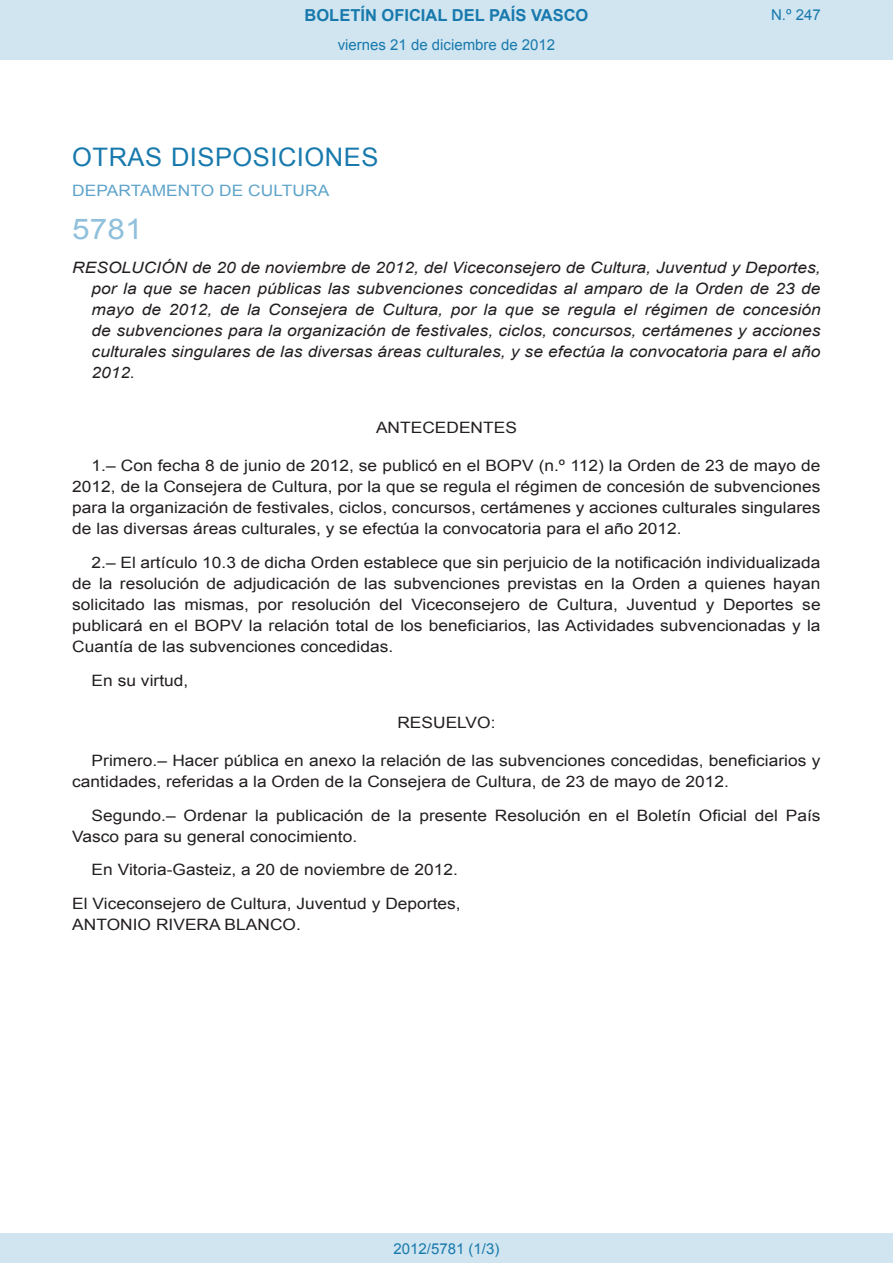
<style>
.page{position:relative;width:893px;height:1263px;background:#fff}
.page>*{position:absolute;margin:0;border:0;box-sizing:border-box;transform-origin:0 0}
.BOPVOrden{font:28.5px "Arial";color:#90c0db;scale:1.11 1}
.BOPVSeccion{font:25.5px "Arial";letter-spacing:.02em;color:#1879ad}
.t1{font:700 16.5px "Arial";color:#1879ad}
.BOPVDetalle{font:15.6px/21px "Arial";color:#231f20;text-align:justify;scale:1.11 1}
.BOPVTitulo{font:italic 15.6px/21px "Arial";color:#231f20;text-align:justify;scale:1.11 1}
.BOPVFirmaPuesto{font:15.6px "Arial";color:#231f20;scale:1.11 1}
.BOPVFirmaLugFec{font:15.6px "Arial";color:#231f20;scale:1.11 1}
.BOPVOrganismo{font:15.6px "Arial";letter-spacing:.005em;color:#5ea4ca;scale:1.11 1}
.BOPVClave{font:15.6px "Arial";color:#231f20;scale:1.11 1}
.BOPVFirmaNombre{font:15.6px "Arial";color:#231f20;scale:1.11 1}
.Paginacion_Centro{font:15px "Arial";color:#1879ad}
</style>
<div class="page">
<div style="left:0;top:0;width:893px;height:60px;background:#d0e5f0"></div>
<div style="left:0;top:1233px;width:893px;height:30px;background:#d0e5f0"></div>
<p class="t1" style="left:305px;top:4px;width:285px">BOLETÍN OFICIAL DEL PAÍS VASCO</p>
<p class="Paginacion_Centro" style="left:338px;top:35px;width:219px">viernes 21 de diciembre de 2012</p>
<p class="Paginacion_Centro" style="left:771px;top:5px;width:51px">N.º 247</p>
<p class="BOPVSeccion" style="left:72px;top:141px;width:308px">OTRAS DISPOSICIONES</p>
<p class="BOPVOrganismo" style="left:72px;top:181px;width:233px">DEPARTAMENTO DE CULTURA</p>
<p class="BOPVOrden" style="left:72px;top:211px;width:65px">5781</p>
<p class="BOPVTitulo" style="left:92px;top:257px;width:658px;text-indent:-19px">RESOLUCIÓN de 20 de noviembre de 2012, del Viceconsejero de Cultura, Juventud y Deportes, por la que se hacen públicas las subvenciones concedidas al amparo de la Orden de 23 de mayo de 2012, de la Consejera de Cultura, por la que se regula el régimen de concesión de subvenciones para la organización de festivales, ciclos, concursos, certámenes y acciones culturales singulares de las diversas áreas culturales, y se efectúa la convocatoria para el año 2012.</p>
<p class="BOPVClave" style="left:376px;top:417px;width:128px">ANTECEDENTES</p>
<p class="BOPVDetalle" style="left:72px;top:455px;width:676px;text-indent:19px">1.– Con fecha 8 de junio de 2012, se publicó en el BOPV (n.º 112) la Orden de 23 de mayo de 2012, de la Consejera de Cultura, por la que se regula el régimen de concesión de subvenciones para la organización de festivales, ciclos, concursos, certámenes y acciones culturales singulares de las diversas áreas culturales, y se efectúa la convocatoria para el año 2012.</p>
<p class="BOPVDetalle" style="left:72px;top:552px;width:676px;text-indent:19px">2.– El artículo 10.3 de dicha Orden establece que sin perjuicio de la notificación individualizada de la resolución de adjudicación de las subvenciones previstas en la Orden a quienes hayan solicitado las mismas, por resolución del Viceconsejero de Cultura, Juventud y Deportes se publicará en el BOPV la relación total de los beneficiarios, las Actividades subvencionadas y la Cuantía de las subvenciones concedidas.</p>
<p class="BOPVDetalle" style="left:92px;top:670px;width:89px">En su virtud,</p>
<p class="BOPVClave" style="left:397px;top:712px;width:90px">RESUELVO:</p>
<p class="BOPVDetalle" style="left:72px;top:750px;width:675px;text-indent:19px">Primero.– Hacer pública en anexo la relación de las subvenciones concedidas, beneficiarios y cantidades, referidas a la Orden de la Consejera de Cultura, de 23 de mayo de 2012.</p>
<p class="BOPVDetalle" style="left:72px;top:805px;width:676px;text-indent:19px">Segundo.– Ordenar la publicación de la presente Resolución en el Boletín Oficial del País<br>Vasco para su general conocimiento.</p>
<p class="BOPVFirmaLugFec" style="left:92px;top:860px;width:331px">En Vitoria-Gasteiz, a 20 de noviembre de 2012.</p>
<p class="BOPVFirmaPuesto" style="left:72px;top:893px;width:351px">El Viceconsejero de Cultura, Juventud y Deportes,</p>
<p class="BOPVFirmaNombre" style="left:72px;top:914px;width:207px">ANTONIO RIVERA BLANCO.</p>
<p class="Paginacion_Centro" style="left:393px;top:1238px;width:107px">2012/5781 (1/3)</p>
</div>
